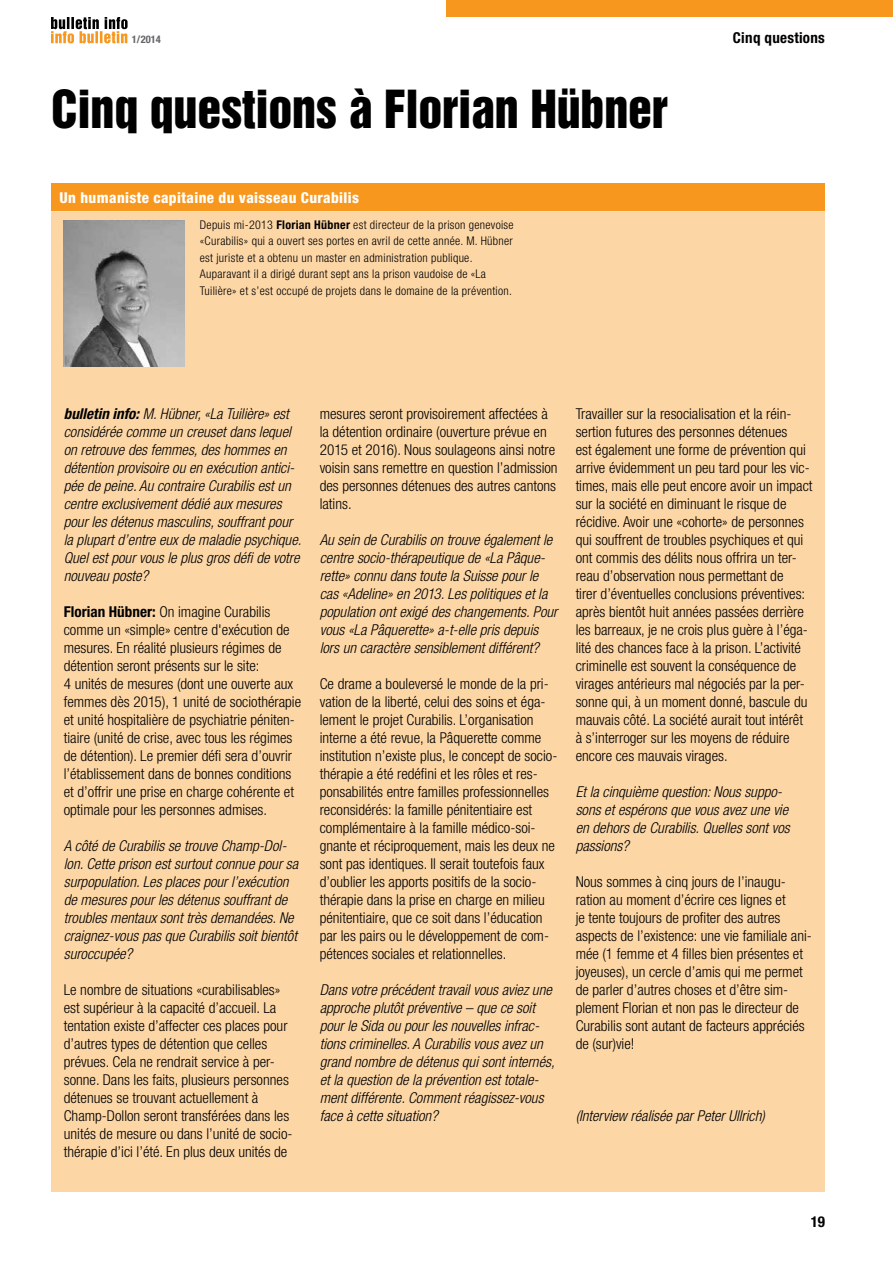
<style>
.page{position:relative;width:893px;height:1263px;background:#fff}
.page>*{position:absolute;margin:0;border:0;box-sizing:border-box;transform-origin:0 0}
.t1{font:48px "Helvetica Inserat LT Std";letter-spacing:-.005em;color:#000}
.t2{font:300 condensed 15px/18px "Helvetica Neue LT Std";color:#000}
.t3{font:italic 300 condensed 15px/18px "Helvetica Neue LT Std";color:#000}
.t4{font:800 condensed 15px "Helvetica Neue LT Std";letter-spacing:.025em;color:#fff}
.t5{font:700 condensed 15px "Helvetica Neue LT Std";letter-spacing:.02em;color:#000}
.t6{font:300 condensed 12px/16.5px "Helvetica Neue LT Std";letter-spacing:.025em;color:#000}
.t7{font:700 condensed 10.5px "Helvetica Neue LT Std";color:#636466}
.s1{font-weight:700}
</style>
<div class="page">
<div style="left:446px;top:0;width:447px;height:17px;background:#f8971d"></div>
<svg style="left:51px;top:17px;width:77px;height:26px"></svg>
<div style="left:51px;top:184px;width:774px;height:27px;background:#f8971d"></div>
<div style="left:51px;top:211px;width:774px;height:981px;background:#fcd6a5"></div>
<img style="left:64px;top:220px;width:120px;height:146px">
<p class="t7" style="left:132px;top:33px;width:31px">1/2014</p>
<h1 class="t1" style="left:51px;top:81px;width:618px">Cinq questions à Florian Hübner</h1>
<p class="t4" style="left:60px;top:188px;width:301px">Un humaniste capitaine du vaisseau Curabilis</p>
<p class="t6" style="left:200px;top:216px;width:315px">Depuis mi-2013 <span class="s1">Florian Hübner</span> est directeur de la prison genevoise «Curabilis» qui a ouvert ses portes en avril de cette année. M. Hübner est juriste et a obtenu un master en administration publique.<br>Auparavant il a dirigé durant sept ans la prison vaudoise de «La Tuilière» et s’est occupé de projets dans le domaine de la prévention.</p>
<p class="t5" style="left:733px;top:29px;width:93px">Cinq questions</p>
<p class="t3" style="left:64px;top:405px;width:239px"><span class="s1">bulletin info:</span> M. Hübner, «La Tuilière» est considérée comme un creuset dans lequel on retrouve des femmes, des hommes en détention provisoire ou en exécution antici&shy;pée de peine. Au contraire Curabilis est un centre exclusivement dédié aux mesures pour les détenus masculins, souffrant pour la plupart d’entre eux de maladie psychique.<br>Quel est pour vous le plus gros défi de votre nouveau poste?</p>
<p class="t2" style="left:64px;top:603px;width:239px"><span class="s1">Florian Hübner:</span> On imagine Curabilis comme un «simple» centre d'exécution de mesures. En réalité plusieurs régimes de détention seront présents sur le site:<br>4 unités de mesures (dont une ouverte aux femmes dès 2015), 1 unité de sociothérapie et unité hospitalière de psychiatrie péniten&shy;tiaire (unité de crise, avec tous les régimes de détention). Le premier défi sera d’ouvrir l’établissement dans de bonnes conditions et d’offrir une prise en charge cohérente et optimale pour les personnes admises.</p>
<p class="t3" style="left:64px;top:837px;width:236px">A côté de Curabilis se trouve Champ-Dol&shy;lon. Cette prison est surtout connue pour sa surpopulation. Les places pour l’exécution de mesures pour les détenus souffrant de troubles mentaux sont très demandées. Ne craignez-vous pas que Curabilis soit bientôt suroccupée?</p>
<p class="t2" style="left:64px;top:981px;width:230px">Le nombre de situations «curabilisables» est supérieur à la capacité d’accueil. La tentation existe d’affecter ces places pour d’autres types de détention que celles prévues. Cela ne rendrait service à per&shy;sonne. Dans les faits, plusieurs personnes détenues se trouvant actuellement à Champ-Dollon seront transférées dans les unités de mesure ou dans l’unité de socio&shy;thérapie d’ici l’été. En plus deux unités de</p>
<p class="t2" style="left:320px;top:405px;width:239px">mesures seront provisoirement affectées à la détention ordinaire (ouverture prévue en 2015 et 2016). Nous soulageons ainsi notre voisin sans remettre en question l’admission des personnes détenues des autres cantons latins.</p>
<p class="t3" style="left:320px;top:531px;width:239px">Au sein de Curabilis on trouve également le centre socio-thérapeutique de «La Pâque&shy;rette» connu dans toute la Suisse pour le cas «Adeline» en 2013. Les politiques et la population ont exigé des changements. Pour vous «La Pâquerette» a-t-elle pris depuis lors un caractère sensiblement différent?</p>
<p class="t2" style="left:320px;top:675px;width:239px">Ce drame a bouleversé le monde de la pri&shy;vation de la liberté, celui des soins et éga&shy;lement le projet Curabilis. L’organisation interne a été revue, la Pâquerette comme institution n’existe plus, le concept de socio&shy;thérapie a été redéfini et les rôles et res&shy;ponsabilités entre familles professionnelles reconsidérés: la famille pénitentiaire est complémentaire à la famille médico-soi&shy;gnante et réciproquement, mais les deux ne sont pas identiques. Il serait toutefois faux d’oublier les apports positifs de la socio&shy;thérapie dans la prise en charge en milieu pénitentiaire, que ce soit dans l’éducation par les pairs ou le développement de com&shy;pétences sociales et relationnelles.</p>
<p class="t3" style="left:320px;top:981px;width:236px">Dans votre précédent travail vous aviez une approche plutôt préventive – que ce soit pour le Sida ou pour les nouvelles infrac&shy;tions criminelles. A Curabilis vous avez un grand nombre de détenus qui sont internés, et la question de la prévention est totale&shy;ment différente. Comment réagissez-vous face à cette situation?</p>
<p class="t2" style="left:576px;top:405px;width:238px">Travailler sur la resocialisation et la réin&shy;sertion futures des personnes détenues<br>est également une forme de prévention qui arrive évidemment un peu tard pour les vic&shy;times, mais elle peut encore avoir un impact sur la société en diminuant le risque de récidive. Avoir une «cohorte» de personnes qui souffrent de troubles psychiques et qui ont commis des délits nous offrira un ter&shy;reau d’observation nous permettant de<br>tirer d’éventuelles conclusions préventives: après bientôt huit années passées derrière les barreaux, je ne crois plus guère à l’éga&shy;lité des chances face à la prison. L’activité criminelle est souvent la conséquence de virages antérieurs mal négociés par la per&shy;sonne qui, à un moment donné, bascule du mauvais côté. La société aurait tout intérêt à s’interroger sur les moyens de réduire encore ces mauvais virages.</p>
<p class="t3" style="left:576px;top:783px;width:216px">Et la cinquième question: Nous suppo&shy;sons et espérons que vous avez une vie en dehors de Curabilis. Quelles sont vos passions?</p>
<p class="t2" style="left:576px;top:873px;width:238px">Nous sommes à cinq jours de l’inaugu&shy;ration au moment d’écrire ces lignes et<br>je tente toujours de profiter des autres aspects de l’existence: une vie familiale ani&shy;mée (1 femme et 4 filles bien présentes et joyeuses), un cercle d’amis qui me permet de parler d’autres choses et d’être sim&shy;plement Florian et non pas le directeur de Curabilis sont autant de facteurs appréciés de (sur)vie!</p>
<p class="t3" style="left:576px;top:1107px;width:191px">(Interview réalisée par Peter Ullrich)</p>
<p class="t5" style="left:811px;top:1212px;width:16px">19</p>
</div>
